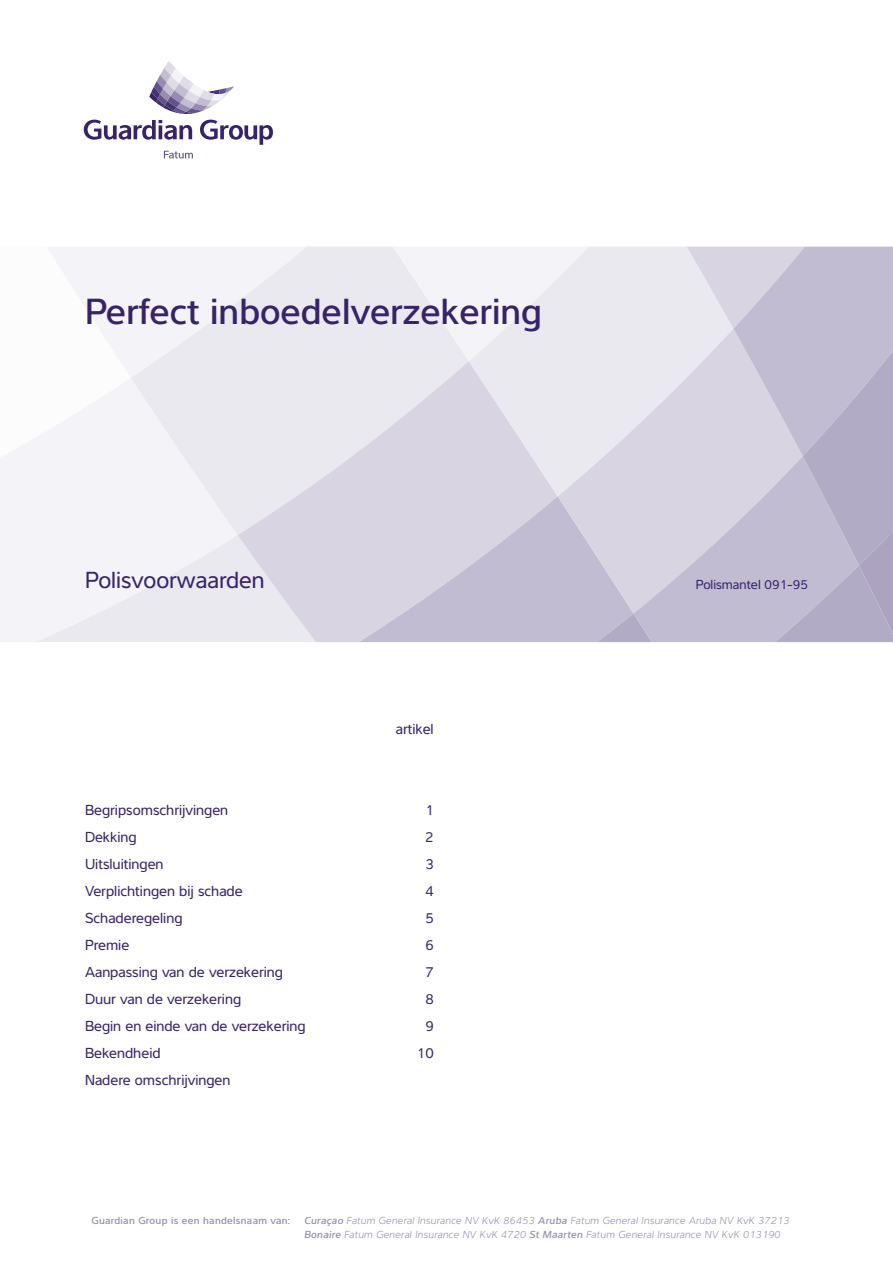
<style>
.page{position:relative;width:893px;height:1263px;background:#fff}
.page>*{position:absolute;margin:0;border:0;box-sizing:border-box;transform-origin:0 0}
.t1{font:500 37.5px "Interval Pro";color:#37236a}
.t2{font:24px "Interval Pro";color:#37236a}
.t3{font:15px "Interval Pro";color:#37236a}
.t4{font:13.5px "Interval Pro";color:#37236a}
.t5{font:italic 300 10.5px/13.5px "Interval Pro";letter-spacing:.03em;color:#978cb0}
.t6{font:500 10.5px "Interval Pro";letter-spacing:.03em;color:#978cb0}
.s1{font-weight:500}
</style>
<div class="page">
<div style="left:0;top:458px;width:131px;height:184px;background:#f4f3f7"></div>
<svg style="left:35px;top:535px;width:203px;height:107px"></svg>
<svg style="left:1px;top:247px;width:130px;height:211px"></svg>
<svg style="left:131px;top:247px;width:228px;height:288px;fill:#ebe9f0"></svg>
<svg style="left:238px;top:361px;width:121px;height:281px;background:#e3e0ea"></svg>
<svg style="left:359px;top:247px;width:534px;height:395px;background:#d4d0df"></svg>
<svg style="left:149px;top:61px;width:85px;height:53px"></svg>
<svg style="left:164px;top:151px;width:29px;height:7px"></svg>
<svg style="left:84px;top:120px;width:108px;height:20px"></svg>
<svg style="left:200px;top:120px;width:73px;height:25px"></svg>
<h1 class="t1" style="left:85px;top:282px;width:459px">Perfect inboedeIverzekering</h1>
<h2 class="t2" style="left:85px;top:562px;width:181px">Polisvoorwaarden</h2>
<p class="t4" style="left:696px;top:574px;width:114px">Polismantel 091-95</p>
<p class="t3" style="left:396px;top:718px;width:40px">artikel</p>
<p class="t3" style="left:85px;top:799px;width:145px">Begripsomschrijvingen</p>
<p class="t3" style="left:425px;top:799px;width:10px">1</p>
<p class="t3" style="left:85px;top:826px;width:53px">Dekking</p>
<p class="t3" style="left:425px;top:826px;width:10px">2</p>
<p class="t3" style="left:85px;top:853px;width:80px">Uitsluitingen</p>
<p class="t3" style="left:425px;top:853px;width:10px">3</p>
<p class="t3" style="left:85px;top:880px;width:159px">Verplichtingen bij schade</p>
<p class="t3" style="left:425px;top:880px;width:10px">4</p>
<p class="t3" style="left:85px;top:907px;width:99px">Schaderegeling</p>
<p class="t3" style="left:425px;top:907px;width:10px">5</p>
<p class="t3" style="left:85px;top:934px;width:46px">Premie</p>
<p class="t3" style="left:425px;top:934px;width:10px">6</p>
<p class="t3" style="left:85px;top:961px;width:199px">Aanpassing van de verzekering</p>
<p class="t3" style="left:425px;top:961px;width:10px">7</p>
<p class="t3" style="left:85px;top:988px;width:158px">Duur van de verzekering</p>
<p class="t3" style="left:425px;top:988px;width:10px">8</p>
<p class="t3" style="left:85px;top:1015px;width:222px">Begin en einde van de verzekering</p>
<p class="t3" style="left:425px;top:1015px;width:10px">9</p>
<p class="t3" style="left:85px;top:1042px;width:77px">Bekendheid</p>
<p class="t3" style="left:417px;top:1042px;width:18px">10</p>
<p class="t3" style="left:85px;top:1069px;width:147px">Nadere omschrijvingen</p>
<p class="t6" style="left:92px;top:1212px;width:200px">Guardian Group is een handelsnaam van:</p>
<p class="t5" style="left:304px;top:1213px;width:486px"><span class="s1">Curaçao</span> Fatum General Insurance NV KvK 86453 <span class="s1">Aruba</span> Fatum General Insurance Aruba NV KvK 37213<br><span class="s1">Bonaire</span> Fatum General Insurance NV KvK 4720 <span class="s1">St Maarten</span> Fatum General Insurance NV KvK 013190</p>
</div>
